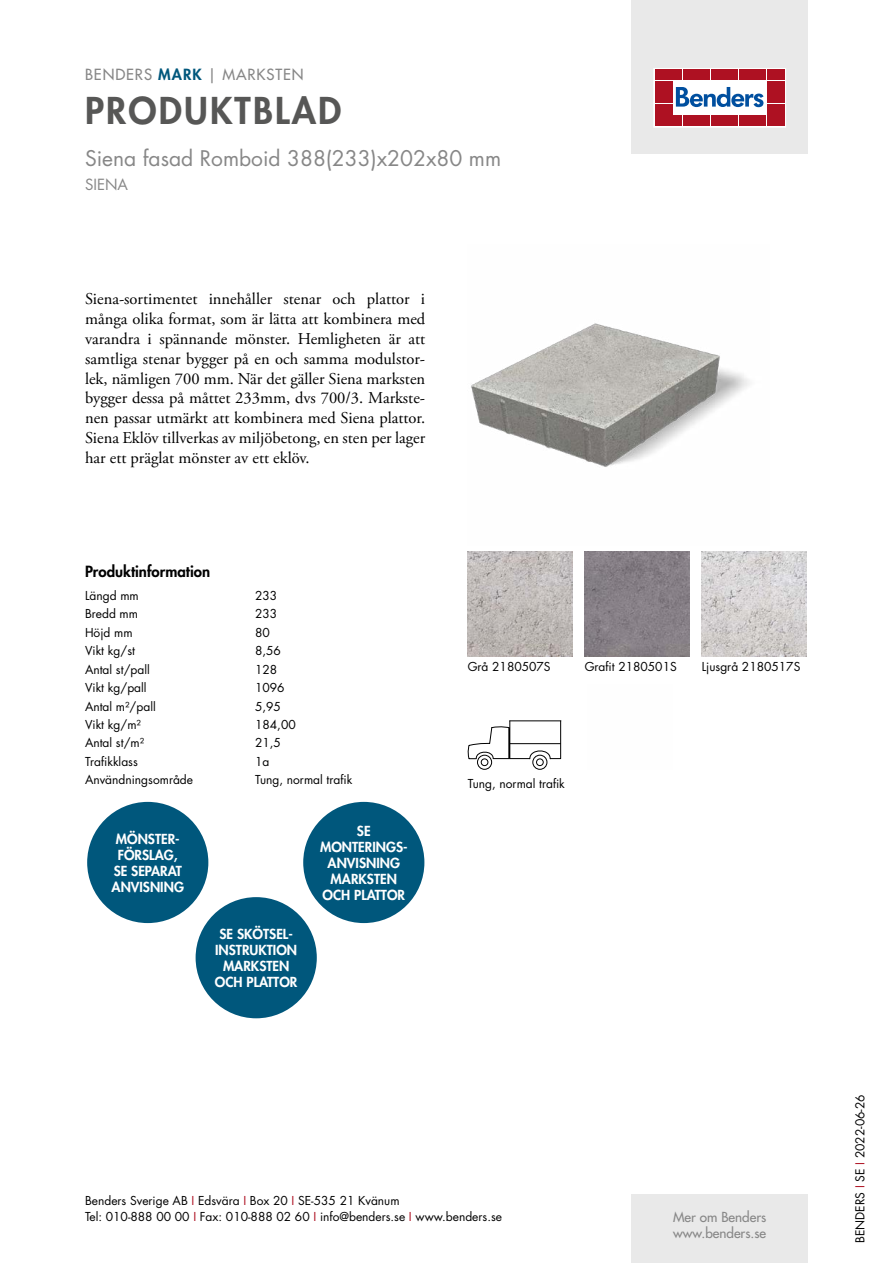
<style>
.page{position:relative;width:893px;height:1263px;background:#fff}
.page>*{position:absolute;margin:0;border:0;box-sizing:border-box;transform-origin:0 0}
.t1{font:800 36px "Futura Std";letter-spacing:.06em;color:#575756}
.t2{font:21px "Futura Std";color:#878787}
.t3{font:16.5px/19.8px "Adobe Garamond Pro";color:#000;text-align:justify}
.t4{font:500 15px "Futura Std";letter-spacing:.06em;color:#878787}
.t5{font:800 15px "Futura Std";color:#000}
.t6{font:15px "Futura Std";color:#878787}
.t7{font:800 13.5px/16.2px "Futura Std";color:#fff;text-align:center}
.t8{font:500 13.5px/16.2px "Futura Std";color:#878787}
.t9{font:12px/16.5px "Futura Std";color:#000}
.s1{font-weight:800;color:#00577c}
.s2{color:#ae1122}
</style>
<div class="page">
<div style="left:631px;top:0;width:177px;height:153px;background:#e9e9e9"></div>
<div style="left:631px;top:1195px;width:177px;height:68px;background:#e9e9e9"></div>
<svg style="left:656px;top:70px;width:128px;height:55px;fill:#fff"></svg>
<div style="left:654px;top:68px;width:132px;height:59px;border:1px solid #fff"></div>
<div style="left:655px;top:70px;width:8px;height:10px;background:#ae1122"></div>
<div style="left:664px;top:70px;width:8px;height:10px;background:#ae1122"></div>
<div style="left:655px;top:81px;width:8px;height:10px;background:#ae1122"></div>
<div style="left:664px;top:81px;width:8px;height:10px;background:#ae1122"></div>
<div style="left:655px;top:93px;width:8px;height:10px;background:#ae1122"></div>
<div style="left:664px;top:93px;width:8px;height:10px;background:#ae1122"></div>
<div style="left:655px;top:104px;width:8px;height:11px;background:#ae1122"></div>
<div style="left:664px;top:104px;width:8px;height:11px;background:#ae1122"></div>
<div style="left:655px;top:116px;width:8px;height:10px;background:#ae1122"></div>
<div style="left:664px;top:116px;width:8px;height:10px;background:#ae1122"></div>
<div style="left:674px;top:70px;width:8px;height:10px;background:#ae1122"></div>
<div style="left:683px;top:70px;width:8px;height:10px;background:#ae1122"></div>
<div style="left:692px;top:70px;width:8px;height:10px;background:#ae1122"></div>
<div style="left:702px;top:70px;width:8px;height:10px;background:#ae1122"></div>
<div style="left:711px;top:70px;width:8px;height:10px;background:#ae1122"></div>
<div style="left:720px;top:70px;width:8px;height:10px;background:#ae1122"></div>
<div style="left:730px;top:70px;width:8px;height:10px;background:#ae1122"></div>
<div style="left:739px;top:70px;width:8px;height:10px;background:#ae1122"></div>
<div style="left:748px;top:70px;width:8px;height:10px;background:#ae1122"></div>
<div style="left:758px;top:70px;width:8px;height:10px;background:#ae1122"></div>
<div style="left:674px;top:116px;width:8px;height:10px;background:#ae1122"></div>
<div style="left:683px;top:116px;width:8px;height:10px;background:#ae1122"></div>
<div style="left:692px;top:116px;width:8px;height:10px;background:#ae1122"></div>
<div style="left:702px;top:116px;width:8px;height:10px;background:#ae1122"></div>
<div style="left:711px;top:116px;width:8px;height:10px;background:#ae1122"></div>
<div style="left:720px;top:116px;width:8px;height:10px;background:#ae1122"></div>
<div style="left:730px;top:116px;width:8px;height:10px;background:#ae1122"></div>
<div style="left:739px;top:116px;width:8px;height:10px;background:#ae1122"></div>
<div style="left:748px;top:116px;width:8px;height:10px;background:#ae1122"></div>
<div style="left:758px;top:116px;width:8px;height:10px;background:#ae1122"></div>
<div style="left:767px;top:70px;width:8px;height:10px;background:#ae1122"></div>
<div style="left:776px;top:70px;width:8px;height:10px;background:#ae1122"></div>
<div style="left:767px;top:81px;width:8px;height:10px;background:#ae1122"></div>
<div style="left:776px;top:81px;width:8px;height:10px;background:#ae1122"></div>
<div style="left:767px;top:93px;width:8px;height:10px;background:#ae1122"></div>
<div style="left:776px;top:93px;width:8px;height:10px;background:#ae1122"></div>
<div style="left:767px;top:104px;width:8px;height:11px;background:#ae1122"></div>
<div style="left:776px;top:104px;width:8px;height:11px;background:#ae1122"></div>
<div style="left:767px;top:116px;width:8px;height:10px;background:#ae1122"></div>
<div style="left:776px;top:116px;width:8px;height:10px;background:#ae1122"></div>
<svg style="left:676px;top:87px;width:87px;height:20px"></svg>
<div style="left:303px;top:802px;width:121px;height:121px;background:#00577c;border-radius:50%"></div>
<div style="left:87px;top:802px;width:121px;height:121px;background:#00577c;border-radius:50%"></div>
<div style="left:196px;top:897px;width:121px;height:121px;background:#00577c;border-radius:50%"></div>
<img style="left:471px;top:323px;width:279px;height:144px">
<img style="left:468px;top:552px;width:105px;height:105px">
<img style="left:585px;top:552px;width:105px;height:105px">
<img style="left:702px;top:552px;width:105px;height:105px">
<div style="left:477px;top:755px;width:15px;height:15px;border:1px solid #000;border-radius:50%"></div>
<div style="left:532px;top:755px;width:15px;height:15px;border:1px solid #000;border-radius:50%"></div>
<svg style="left:468px;top:720px;width:93px;height:46px"></svg>
<p class="t4" style="left:85px;top:65px;width:220px">BENDERS <span class="s1">MARK</span> | MARKSTEN</p>
<h1 class="t1" style="left:85px;top:87px;width:258px">PRODUKTBLAD</h1>
<p class="t2" style="left:85px;top:144px;width:418px">Siena fasad Romboid 388(233)x202x80 mm</p>
<p class="t6" style="left:85px;top:175px;width:44px">SIENA</p>
<p class="t3" style="left:85px;top:290px;width:342px">Siena-sortimentet innehåller stenar och plattor i många olika format, som är lätta att kombinera med varandra i spännande mönster. Hemligheten är att samtliga stenar bygger på en och samma modulstor&shy;lek, nämligen 700 mm. När det gäller Siena marksten bygger dessa på måttet 233mm, dvs 700/3. Markste&shy;nen passar utmärkt att kombinera med Siena plattor.<br>Siena Eklöv tillverkas av miljöbetong, en sten per lager har ett präglat mönster av ett eklöv.</p>
<p class="t5" style="left:85px;top:562px;width:127px">Produktinformation</p>
<p class="t9" style="left:85px;top:587px;width:55px">Längd mm</p>
<p class="t9" style="left:255px;top:587px;width:24px">233</p>
<p class="t9" style="left:85px;top:606px;width:55px">Bredd mm</p>
<p class="t9" style="left:255px;top:606px;width:24px">233</p>
<p class="t9" style="left:85px;top:624px;width:49px">Höjd mm</p>
<p class="t9" style="left:255px;top:624px;width:16px">80</p>
<p class="t9" style="left:85px;top:643px;width:51px">Vikt kg/st</p>
<p class="t9" style="left:255px;top:643px;width:27px">8,56</p>
<p class="t9" style="left:85px;top:661px;width:66px">Antal st/pall</p>
<p class="t9" style="left:255px;top:661px;width:24px">128</p>
<p class="t9" style="left:85px;top:680px;width:63px">Vikt kg/pall</p>
<p class="t9" style="left:255px;top:680px;width:31px">1096</p>
<p class="t9" style="left:85px;top:698px;width:72px">Antal m²/pall</p>
<p class="t9" style="left:255px;top:698px;width:27px">5,95</p>
<p class="t9" style="left:85px;top:716px;width:57px">Vikt kg/m²</p>
<p class="t9" style="left:255px;top:716px;width:42px">184,00</p>
<p class="t9" style="left:85px;top:735px;width:61px">Antal st/m²</p>
<p class="t9" style="left:255px;top:735px;width:27px">21,5</p>
<p class="t9" style="left:85px;top:753px;width:54px">Trafikklass</p>
<p class="t9" style="left:255px;top:753px;width:16px">1a</p>
<p class="t9" style="left:85px;top:772px;width:110px">Användningsområde</p>
<p class="t9" style="left:255px;top:772px;width:99px">Tung, normal trafik</p>
<p class="t7" style="left:320px;top:822px;width:89px">SE<br>MONTERINGS-<br>ANVISNING<br>MARKSTEN<br>OCH PLATTOR</p>
<p class="t7" style="left:112px;top:830px;width:74px">MÖNSTER-<br>FÖRSLAG,<br>SE SEPARAT<br>ANVISNING</p>
<p class="t7" style="left:215px;top:926px;width:84px">SE SKÖTSEL-<br>INSTRUKTION<br>MARKSTEN<br>OCH PLATTOR</p>
<p class="t9" style="left:468px;top:659px;width:84px">Grå 2180507S</p>
<p class="t9" style="left:585px;top:659px;width:94px">Grafit 2180501S</p>
<p class="t9" style="left:702px;top:659px;width:100px">Ljusgrå 2180517S</p>
<p class="t9" style="left:468px;top:776px;width:99px">Tung, normal trafik</p>
<p class="t9" style="left:85px;top:1192px;width:418px">Benders Sverige AB <span class="s2">I</span> Edsvära <span class="s2">I</span> Box 20 <span class="s2">I</span> SE-535 21 Kvänum<br>Tel: 010-888 00 00 <span class="s2">I</span> Fax: 010-888 02 60 <span class="s2">I</span> info@benders.se <span class="s2">I</span> www.benders.se</p>
<p class="t8" style="left:673px;top:1209px;width:95px">Mer om Benders www.benders.se</p>
<p class="t9" style="left:852px;top:1243px;width:150px;rotate:-90deg">BENDERS <span class="s2">I</span> SE <span class="s2">I</span> 2022-06-26</p>
</div>
